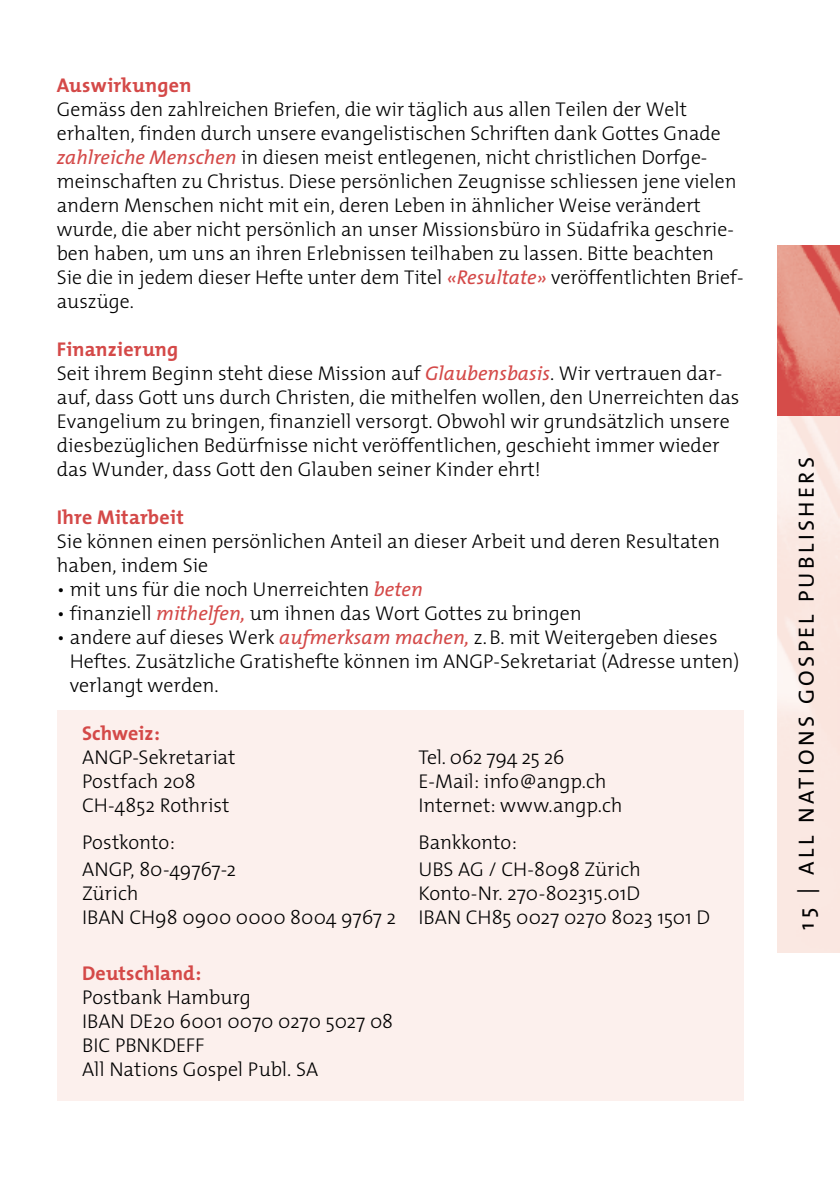
<style>
.page{position:relative;width:840px;height:1191px;background:#fff}
.page>*{position:absolute;margin:0;border:0;box-sizing:border-box;transform-origin:0 0}
.t1{font:22px "The Mix";letter-spacing:.155em;color:#000}
.t2{font:300 20px/24px "The Mix";color:#000}
.t3{font:700 20px "The Mix";letter-spacing:.005em;color:#d44948}
.t4{font:300 20px "The Mix";letter-spacing:-.03em;color:#000}
.s1{font-weight:400;font-style:italic;color:#d44948}
.s2{font-weight:700;color:#d44948}
</style>
<div class="page">
<img style="left:777px;top:246px;width:62px;height:170px">
<div style="left:57px;top:710px;width:686px;height:390px;background:#fcf0ed"></div>
<p class="t3" style="left:57px;top:69px;width:136px">Auswirkungen</p>
<p class="t2" style="left:57px;top:97px;width:687px">Gemäss den zahlreichen Briefen, die wir täglich aus allen Teilen der Welt erhalten, finden durch unsere evangelistischen Schriften dank Gottes Gnade <span class="s1">zahlreiche Menschen</span> in diesen meist entlegenen, nicht christlichen Dorfge&shy;meinschaften zu Christus. Diese persönlichen Zeugnisse schliessen jene vielen andern Menschen nicht mit ein, deren Leben in ähnlicher Weise verändert wurde, die aber nicht persönlich an unser Missionsbüro in Südafrika geschrie&shy;ben haben, um uns an ihren Erlebnissen teilhaben zu lassen. Bitte beachten Sie die in jedem dieser Hefte unter dem Titel <span class="s1">«Resultate»</span> veröffentlichten Brief&shy;auszüge.</p>
<p class="t2" style="left:57px;top:337px;width:684px"><span class="s2">Finanzierung<br></span>Seit ihrem Beginn steht diese Mission auf <span class="s1">Glaubensbasis</span>. Wir vertrauen dar&shy;auf, dass Gott uns durch Christen, die mithelfen wollen, den Unerreichten das Evangelium zu bringen, finanziell versorgt. Ob wohl wir grundsätzlich unsere diesbezüglichen Bedürfnisse nicht veröffentlichen, ge schieht immer wieder das Wunder, dass Gott den Glauben seiner Kinder ehrt!</p>
<p class="t3" style="left:57px;top:501px;width:129px">Ihre Mitarbeit</p>
<p class="t2" style="left:57px;top:529px;width:664px">Sie können einen persönlichen Anteil an dieser Arbeit und deren Re sultaten haben, indem Sie</p>
<p class="t2" style="left:57px;top:577px;width:367px">• mit uns für die noch Unerreichten <span class="s1">beten</span></p>
<p class="t2" style="left:57px;top:601px;width:526px">• finanziell <span class="s1">mithelfen,</span> um ihnen das Wort Gottes zu bringen</p>
<p class="t2" style="left:70px;top:625px;width:671px;text-indent:-13px">• andere auf dieses Werk <span class="s1">aufmerksam machen,</span> z. B. mit Weitergeben dieses<br>Heftes. Zusätzliche Gratishefte können im ANGP-Sekretariat (Adresse unten) verlangt werden.</p>
<p class="t3" style="left:82px;top:717px;width:79px">Schweiz:</p>
<p class="t2" style="left:82px;top:745px;width:155px">ANGP-Sekretariat</p>
<p class="t4" style="left:418px;top:741px;width:148px">Tel. 062 794 25 26</p>
<p class="t2" style="left:82px;top:769px;width:115px">Postfach 208</p>
<p class="t2" style="left:418px;top:769px;width:189px">E-Mail: info@angp.ch</p>
<p class="t2" style="left:82px;top:793px;width:149px">CH-4852 Rothrist</p>
<p class="t2" style="left:418px;top:793px;width:205px">Internet: www.angp.ch</p>
<p class="t2" style="left:82px;top:829px;width:94px">Postkonto:</p>
<p class="t2" style="left:418px;top:829px;width:100px">Bankkonto:</p>
<p class="t2" style="left:82px;top:856px;width:155px">ANGP, 80-49767-2</p>
<p class="t2" style="left:418px;top:856px;width:224px">UBS AG / CH-8098 Zürich</p>
<p class="t2" style="left:82px;top:880px;width:58px">Zürich</p>
<p class="t2" style="left:82px;top:880px;width:629px;text-indent:336px">Konto-Nr. 270-802315.01D<br>IBAN CH98 0900 0000 8004 9767 2 IBAN CH85 0027 0270 8023 1501 D</p>
<p class="t3" style="left:82px;top:957px;width:121px">Deutschland:</p>
<p class="t2" style="left:82px;top:985px;width:312px">Postbank Hamburg<br>IBAN DE20 6001 0070 0270 5027 08<br>BIC PBNKDEFF<br>All Nations Gospel Publ. SA</p>
<p class="t1" style="left:787px;top:929px;width:474px;rotate:-90deg">15 | ALL NATIONS GOSPEL PUBLISHERS</p>
</div>
